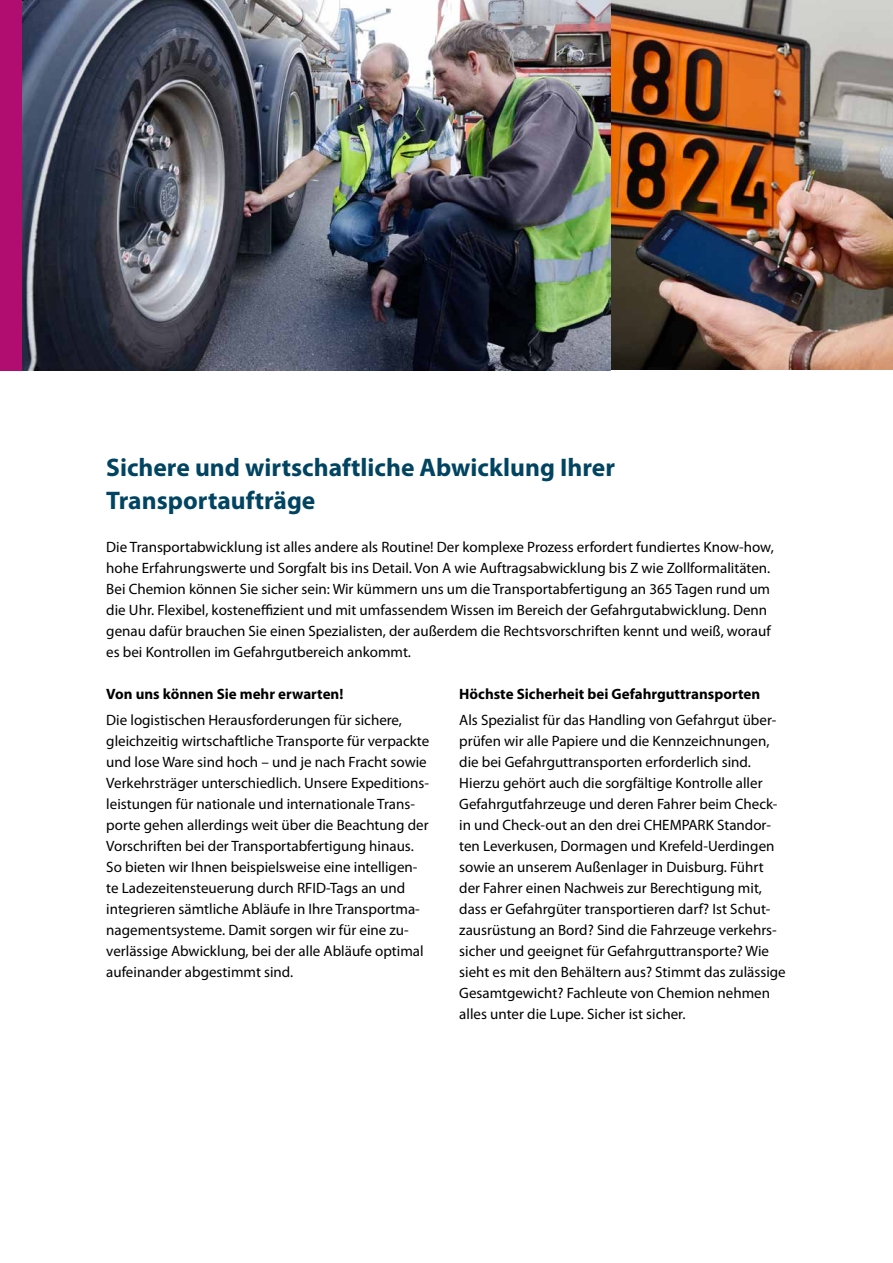
<style>
.page{position:relative;width:893px;height:1263px;background:#fff}
.page>*{position:absolute;margin:0;border:0;box-sizing:border-box;transform-origin:0 0}
.t1{font:700 25.5px/33px "Myriad Pro";color:#004461}
.t2{font:15px/21px "Myriad Pro";color:#000}
.t3{font:700 15px "Myriad Pro";color:#000}
</style>
<div class="page">
<img style="left:610px;top:0;width:283px;height:371px">
<img style="left:21px;top:0;width:589px;height:371px">
<div style="left:0;top:0;width:21px;height:371px;background:#b10c6f"></div>
<h1 class="t1" style="left:106px;top:450px;width:510px">Sichere und wirtschaftliche Abwicklung Ihrer<br>Transportaufträge</h1>
<p class="t2" style="left:106px;top:537px;width:669px">Die Transportabwicklung ist alles andere als Routine! Der komplexe Prozess erfordert fundiertes Know-how, hohe Erfahrungswerte und Sorgfalt bis ins Detail. Von A wie Auftragsabwicklung bis Z wie Zollformalitäten.<br>Bei Chemion können Sie sicher sein: Wir kümmern uns um die Transportabfertigung an 365 Tagen rund um die Uhr. Flexibel, kosteneffizient und mit umfassendem Wissen im Bereich der Gefahrgutabwicklung. Denn genau dafür brauchen Sie einen Spezialisten, der außerdem die Rechtsvorschriften kennt und weiß, worauf es bei Kontrollen im Gefahrgutbereich ankommt.</p>
<p class="t3" style="left:106px;top:684px;width:239px">Von uns können Sie mehr erwarten!</p>
<p class="t2" style="left:106px;top:709px;width:324px">Die logistischen Herausforderungen für sichere, gleichzeitig wirtschaftliche Transporte für verpackte und lose Ware sind hoch – und je nach Fracht sowie Verkehrsträger unterschiedlich. Unsere Expeditions&shy;leistungen für nationale und internationale Trans&shy;porte gehen allerdings weit über die Beachtung der Vorschriften bei der Transportabfertigung hinaus.<br>So bieten wir Ihnen beispielsweise eine intelligen&shy;te Ladezeitensteuerung durch RFID-Tags an und integrieren sämtliche Abläufe in Ihre Transportma&shy;nagementsysteme. Damit sorgen wir für eine zu&shy;verlässige Abwicklung, bei der alle Abläufe optimal aufeinander abgestimmt sind.</p>
<p class="t3" style="left:459px;top:684px;width:302px">Höchste Sicherheit bei Gefahrguttransporten</p>
<p class="t2" style="left:459px;top:709px;width:328px">Als Spezialist für das Handling von Gefahrgut über&shy;prüfen wir alle Papiere und die Kennzeichnungen, die bei Gefahrguttransporten erforderlich sind.<br>Hierzu gehört auch die sorgfältige Kontrolle aller Gefahrgutfahrzeuge und deren Fahrer beim Check&shy;in und Check-out an den drei CHEMPARK Standor&shy;ten Leverkusen, Dormagen und Krefeld-Uerdingen sowie an unserem Außenlager in Duisburg. Führt der Fahrer einen Nachweis zur Berechtigung mit, dass er Gefahrgüter transportieren darf? Ist Schut&shy;zausrüstung an Bord? Sind die Fahrzeuge verkehrs&shy;sicher und geeignet für Gefahrguttransporte? Wie sieht es mit den Behältern aus? Stimmt das zulässige Gesamtgewicht? Fachleute von Chemion nehmen alles unter die Lupe. Sicher ist sicher.</p>
</div>
